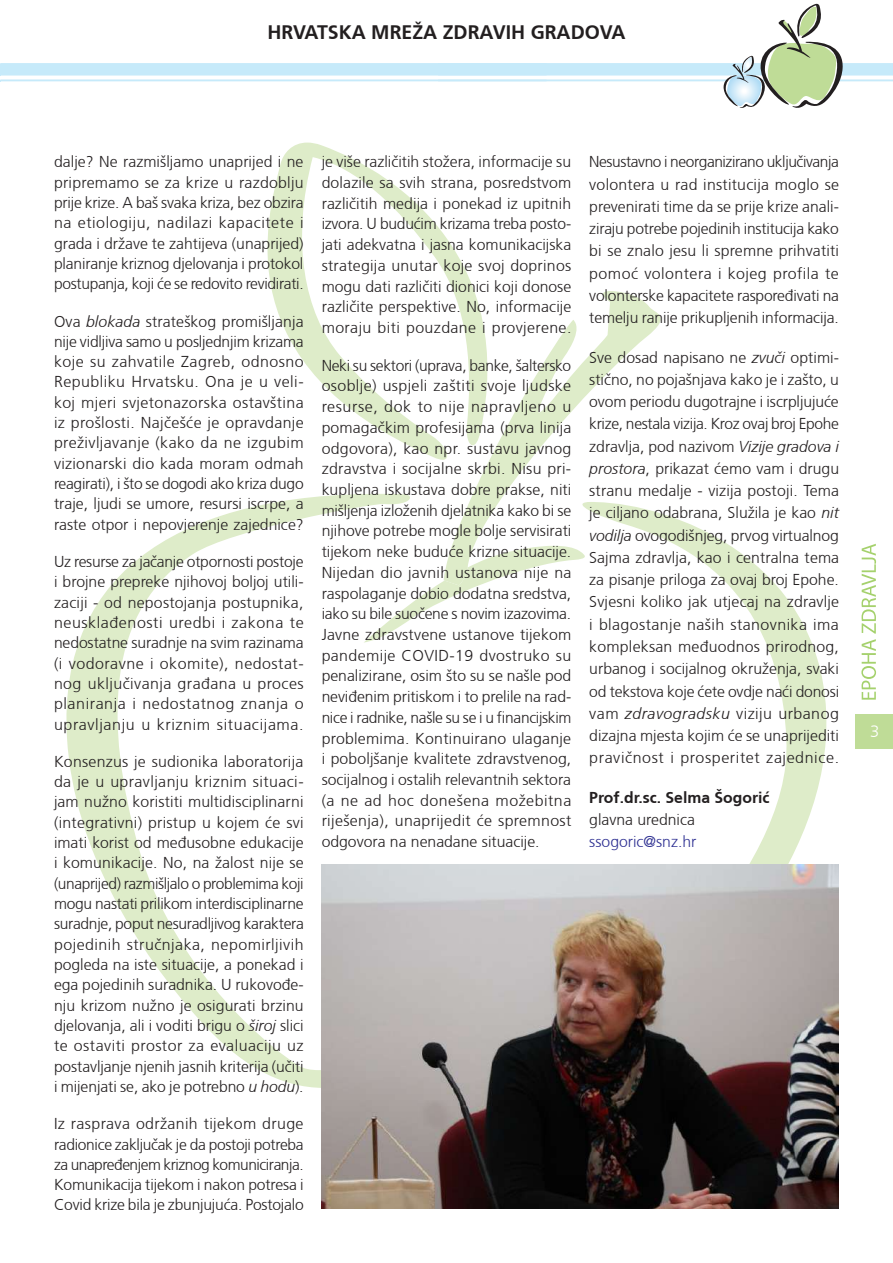
<style>
.page{position:relative;width:893px;height:1263px;background:#fff}
.page>*{position:absolute;margin:0;border:0;box-sizing:border-box;transform-origin:0 0}
.t1{font:700 19.5px "Frutiger CE";color:#231f20}
.t2{font:300 16.5px "Frutiger CE";color:#fff}
.t3{font:300 15.75px/20.2px "Frutiger CE";color:#231f20;text-align:justify}
.t4{font:700 15.75px "Frutiger CE";color:#231f20}
.t5{font:300 15.75px "Frutiger CE";color:#2e3092}
.s1{font-style:italic}
</style>
<div class="page">
<hr style="left:1px;top:80px;width:892px;height:1px;background:#c6eafa">
<div style="left:1px;top:63px;width:892px;height:12px;background:#c6eafa"></div>
<svg style="left:723px;top:3px;width:121px;height:105px"></svg>
<svg style="left:861px;top:544px;width:15px;height:156px"></svg>
<div style="left:855px;top:714px;width:38px;height:35px;background:#bfdc97"></div>
<svg style="left:66px;top:494px;width:344px;height:611px"></svg>
<svg style="left:674px;top:518px;width:153px;height:346px"></svg>
<svg style="left:364px;top:546px;width:115px;height:96px"></svg>
<svg style="left:444px;top:291px;width:230px;height:294px"></svg>
<svg style="left:267px;top:143px;width:249px;height:317px"></svg>
<div style="left:0;top:63px;width:546px;height:12px;background:#c6eafa"></div>
<img style="left:322px;top:864px;width:517px;height:345px">
<p class="t1" style="left:267px;top:20px;width:360px">HRVATSKA MREŽA ZDRAVIH GRADOVA</p>
<p class="t3" style="left:54px;top:152px;width:251px">dalje? Ne razmišljamo unaprijed i ne pripremamo se za krize u razdoblju prije krize. A baš svaka kriza, bez obzira na etiologiju, nadilazi kapacitete i grada i države te zahtijeva (unaprijed) planiranje kriznog djelovanja i protokol postupanja, koji će se redovito revidirati.</p>
<p class="t3" style="left:54px;top:311px;width:251px">Ova <span class="s1">blokada</span> strateškog promišljanja nije vidljiva samo u posljednjim krizama koje su zahvatile Zagreb, odnosno Republiku Hrvatsku. Ona je u veli&shy;koj mjeri svjetonazorska ostavština iz prošlosti. Najčešće je opravdanje preživljavanje (kako da ne izgubim vizionarski dio kada moram odmah reagirati), i što se dogodi ako kriza dugo traje, ljudi se umore, resursi iscrpe, a raste otpor i nepovjerenje zajednice?</p>
<p class="t3" style="left:54px;top:551px;width:251px">Uz resurse za jačanje otpornosti postoje i brojne prepreke njihovoj boljoj utili&shy;zaciji - od nepostojanja postupnika, neusklađenosti uredbi i zakona te nedostatne suradnje na svim razinama (i vodoravne i okomite), nedostat&shy;nog uključivanja građana u proces planiranja i nedostatnog znanja o upravljanju u kriznim situacijama.</p>
<p class="t3" style="left:54px;top:751px;width:251px">Konsenzus je sudionika laboratorija da je u upravljanju kriznim situaci&shy;jam nužno koristiti multidisciplinarni (integrativni) pristup u kojem će svi imati korist od međusobne edukacije i komunikacije. No, na žalost nije se (unaprijed) razmišljalo o problemima koji mogu nastati prilikom interdisciplinarne suradnje, poput nesuradljivog karaktera pojedinih stručnjaka, nepomirljivih pogleda na iste situacije, a ponekad i ega pojedinih suradnika. U rukovođe&shy;nju krizom nužno je osigurati brzinu djelovanja, ali i voditi brigu o <span class="s1">široj</span> slici te ostaviti prostor za evaluaciju uz postavljanje njenih jasnih kriterija (učiti i mijenjati se, ako je potrebno <span class="s1">u hodu</span>).</p>
<p class="t3" style="left:54px;top:1113px;width:251px">Iz rasprava održanih tijekom druge radionice zaključak je da postoji potreba za unapređenjem kriznog komuniciranja.<br>Komunikacija tijekom i nakon potresa i Covid krize bila je zbunjujuća. Postojalo</p>
<p class="t3" style="left:322px;top:151px;width:251px;line-height:20.7px">je više različitih stožera, informacije su dolazile sa svih strana, posredstvom različitih medija i ponekad iz upitnih izvora. U budućim krizama treba posto&shy;jati adekvatna i jasna komunikacijska strategija unutar koje svoj doprinos mogu dati različiti dionici koji donose različite perspektive. No, informacije moraju biti pouzdane i provjerene.</p>
<p class="t3" style="left:322px;top:355px;width:251px;line-height:20.7px">Neki su sektori (uprava, banke, šaltersko osoblje) uspjeli zaštiti svoje ljudske resurse, dok to nije napravljeno u pomagačkim profesijama (prva linija odgovora), kao npr. sustavu javnog zdravstva i socijalne skrbi. Nisu pri&shy;kupljena iskustava dobre prakse, niti mišljenja izloženih djelatnika kako bi se njihove potrebe mogle bolje servisirati tijekom neke buduće krizne situacije.<br>Nijedan dio javnih ustanova nije na raspolaganje dobio dodatna sredstva, iako su bile suočene s novim izazovima.<br>Javne zdravstvene ustanove tijekom pandemije COVID-19 dvostruko su penalizirane, osim što su se našle pod neviđenim pritiskom i to prelile na rad&shy;nice i radnike, našle su se i u financijskim problemima. Kontinuirano ulaganje i poboljšanje kvalitete zdravstvenog, socijalnog i ostalih relevantnih sektora (a ne ad hoc donešena možebitna riješenja), unaprijedit će spremnost odgovora na nenadane situacije.</p>
<p class="t3" style="left:589px;top:151px;width:251px;line-height:22.2px">Nesustavno i neorganizirano uključivanja volontera u rad institucija moglo se prevenirati time da se prije krize anali&shy;ziraju potrebe pojedinih institucija kako bi se znalo jesu li spremne prihvatiti pomoć volontera i kojeg profila te volonterske kapacitete raspoređivati na temelju ranije prikupljenih informacija.</p>
<p class="t3" style="left:589px;top:346px;width:251px;line-height:22.2px">Sve dosad napisano ne <span class="s1">zvuči</span> optimi&shy;stično, no pojašnjava kako je i zašto, u ovom periodu dugotrajne i iscrpljujuće krize, nestala vizija. Kroz ovaj broj Epohe zdravlja, pod nazivom <span class="s1">Vizije gradova i prostora</span>, prikazat ćemo vam i drugu stranu medalje - vizija postoji. Tema je ciljano odabrana, Služila je kao <span class="s1">nit vodilja</span> ovogodišnjeg, prvog virtualnog Sajma zdravlja, kao i centralna tema za pisanje priloga za ovaj broj Epohe.<br>Svjesni koliko jak utjecaj na zdravlje i blagostanje naših stanovnika ima kompleksan međuodnos prirodnog, urbanog i socijalnog okruženja, svaki od tekstova koje ćete ovdje naći donosi vam <span class="s1">zdravogradsku</span> viziju urbanog dizajna mjesta kojim će se unaprijediti pravičnost i prosperitet zajednice.</p>
<p class="t4" style="left:589px;top:788px;width:182px">Prof.dr.sc. Selma Šogorić</p>
<p class="t3" style="left:589px;top:809px;width:107px">glavna urednica</p>
<p class="t5" style="left:589px;top:832px;width:109px">ssogoric@snz.hr</p>
<p class="t2" style="left:870px;top:722px;width:11px">3</p>
</div>
